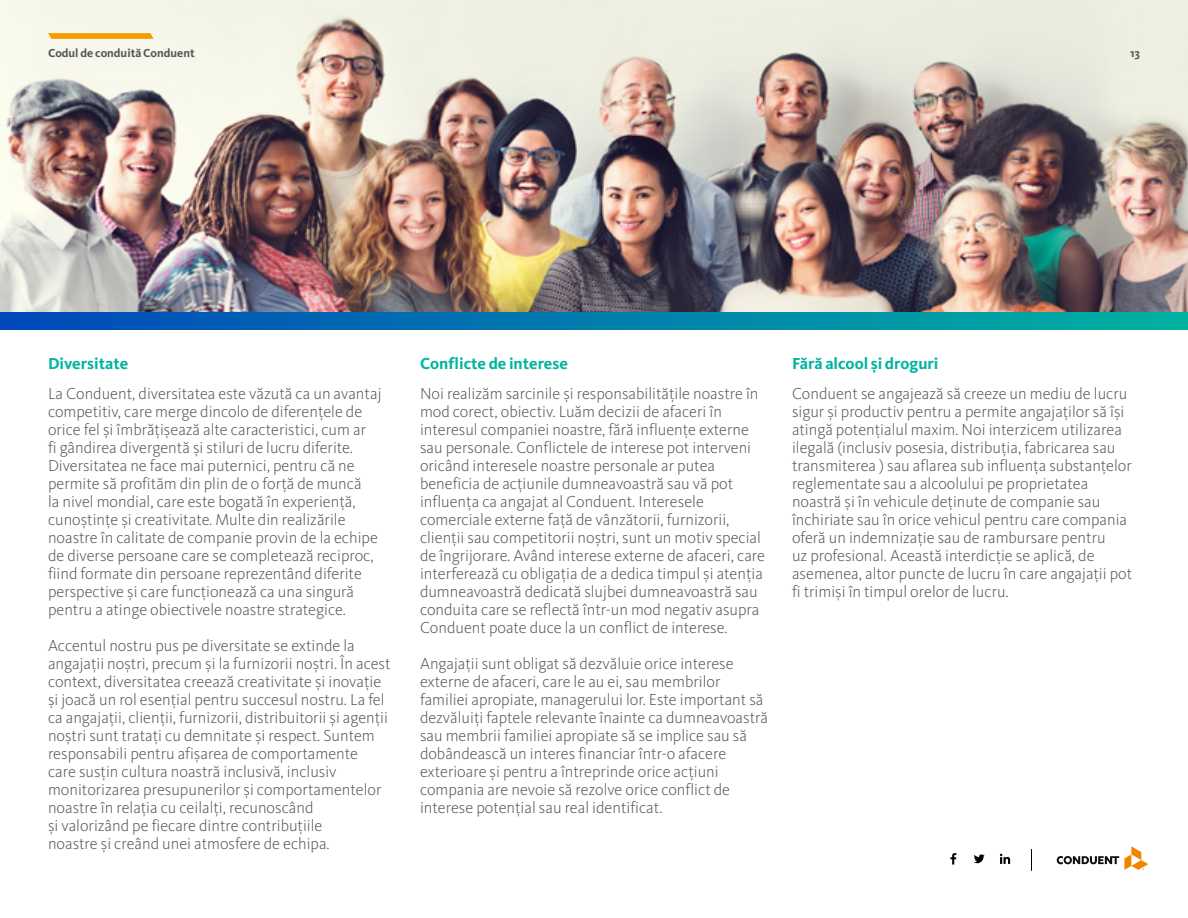
<style>
.page{position:relative;width:1188px;height:918px;background:#fff}
.page>*{position:absolute;margin:0;border:0;box-sizing:border-box;transform-origin:0 0}
.t1{font:300 16.5px/18px "Kievit Pro";color:#55585a}
.t2{font:700 16.5px "Kievit Pro";color:#00b4a0}
.t3{font:700 12px "Kievit Pro";color:#55585a}
</style>
<div class="page">
<img style="left:0;top:0;width:1188px;height:313px">
<div style="left:0;top:313px;width:1188px;height:17px;background:linear-gradient(to right,#0048ba,#00b2a0)"></div>
<svg style="left:974px;top:854px;width:11px;height:9px"></svg>
<svg style="left:1000px;top:854px;width:10px;height:10px"></svg>
<svg style="left:950px;top:853px;width:6px;height:12px"></svg>
<svg style="left:1031px;top:849px;width:1px;height:22px"></svg>
<svg style="left:48px;top:33px;width:106px;height:6px"></svg>
<svg style="left:1057px;top:846px;width:91px;height:24px"></svg>
<p class="t3" style="left:48px;top:46px;width:148px">Codul de conduită Conduent</p>
<p class="t3" style="left:1130px;top:46px;width:11px">13</p>
<p class="t2" style="left:48px;top:354px;width:82px">Diversitate</p>
<p class="t1" style="left:48px;top:384px;width:335px">La Conduent, diversitatea este văzută ca un avantaj competitiv, care merge dincolo de diferenţele de orice fel şi îmbrăţişează alte caracteristici, cum ar<br>fi gândirea divergentă şi stiluri de lucru diferite.<br>Diversitatea ne face mai puternici, pentru că ne permite să profităm din plin de o forţă de muncă<br>la nivel mondial, care este bogată în experienţă, cunoştinţe şi creativitate. Multe din realizările noastre în calitate de companie provin de la echipe de diverse persoane care se completează reciproc, fiind formate din persoane reprezentând diferite perspective şi care funcţionează ca una singură pentru a atinge obiectivele noastre strategice.</p>
<p class="t1" style="left:48px;top:636px;width:344px">Accentul nostru pus pe diversitate se extinde la angajaţii noştri, precum şi la furnizorii noştri. În acest context, diversitatea creează creativitate şi inovaţie şi joacă un rol esenţial pentru succesul nostru. La fel ca angajaţii, clienţii, furnizorii, distribuitorii şi agenţii noştri sunt trataţi cu demnitate şi respect. Suntem responsabili pentru afişarea de comportamente<br>care susţin cultura noastră inclusivă, inclusiv monitorizarea presupunerilor şi comportamentelor noastre în relaţia cu ceilalţi, recunoscând<br>şi valorizând pe fiecare dintre contribuțiile<br>noastre şi creând unei atmosfere de echipa.</p>
<p class="t2" style="left:420px;top:354px;width:150px">Conflicte de interese</p>
<p class="t1" style="left:420px;top:384px;width:347px">Noi realizăm sarcinile şi responsabilităţile noastre în mod corect, obiectiv. Luăm decizii de afaceri în interesul companiei noastre, fără influenţe externe sau personale. Conflictele de interese pot interveni oricând interesele noastre personale ar putea beneficia de acţiunile dumneavoastră sau vă pot influenţa ca angajat al Conduent. Interesele comerciale externe faţă de vânzătorii, furnizorii, clienţii sau competitorii noştri, sunt un motiv special de îngrijorare. Având interese externe de afaceri, care interferează cu obligaţia de a dedica timpul şi atenţia dumneavoastră dedicată slujbei dumneavoastră sau conduita care se reflectă într-un mod negativ asupra Conduent poate duce la un conflict de interese.</p>
<p class="t1" style="left:420px;top:655px;width:350px">Angajaţii sunt obligat să dezvăluie orice interese externe de afaceri, care le au ei, sau membrilor familiei apropiate, managerului lor. Este important să dezvăluiţi faptele relevante înainte ca dumneavoastră sau membrii familiei apropiate să se implice sau să dobândească un interes financiar într-o afacere exterioare şi pentru a întreprinde orice acţiuni compania are nevoie să rezolve orice conflict de interese potenţial sau real identificat.</p>
<p class="t2" style="left:792px;top:354px;width:148px">Fără alcool şi droguri</p>
<p class="t1" style="left:792px;top:385px;width:342px">Conduent se angajează să creeze un mediu de lucru sigur şi productiv pentru a permite angajaţilor să îşi atingă potenţialul maxim. Noi interzicem utilizarea ilegală (inclusiv posesia, distribuţia, fabricarea sau transmiterea ) sau aflarea sub influenţa substanţelor reglementate sau a alcoolului pe proprietatea noastră şi în vehicule deţinute de companie sau închiriate sau în orice vehicul pentru care compania oferă un indemnizaţie sau de rambursare pentru<br>uz profesional. Această interdicţie se aplică, de asemenea, altor puncte de lucru în care angajaţii pot fi trimişi în timpul orelor de lucru.</p>
</div>
